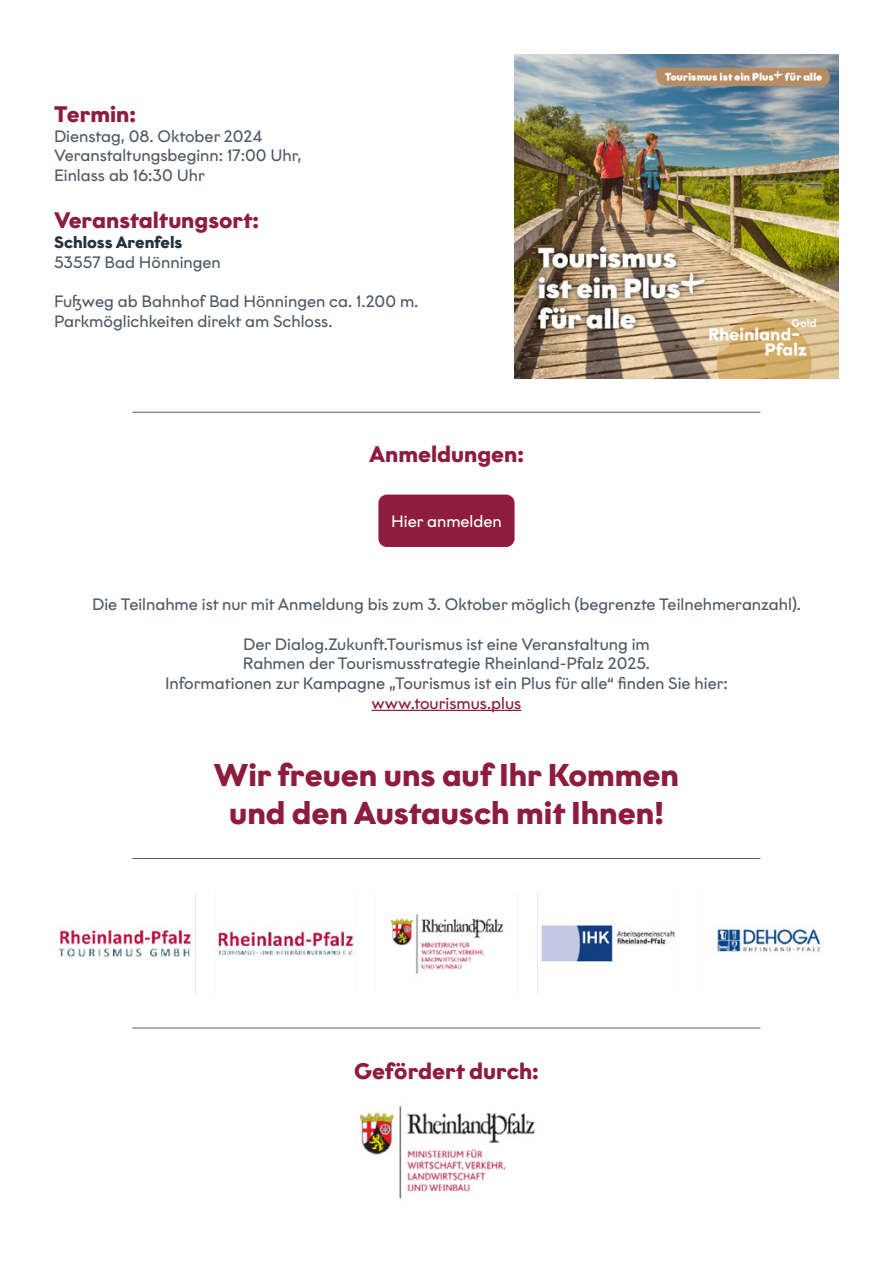
<style>
.page{position:relative;width:893px;height:1263px;background:#fff}
.page>*{position:absolute;margin:0;border:0;box-sizing:border-box;transform-origin:0 0}
.t1{font:700 31.5px/37.8px "Graphit";color:#8e1c3f;text-align:center}
.t2{font:700 22.5px "Graphit";color:#8e1c3f}
.t3{font:16.5px/19.8px "Graphit";color:#4f5b66}
.t4{font:16.5px "Graphit";color:#8e1c3f}
.t5{font:700 16.5px "Graphit";color:#233240}
.t6{font:16.5px "Graphit";color:#fff}
</style>
<div class="page">
<hr style="left:372px;top:710px;width:149px;height:1px;background:#8e1c3f">
<img style="left:514px;top:54px;width:325px;height:324px">
<hr style="left:132px;top:412px;width:628px;height:1px;background:#4f5b66">
<hr style="left:132px;top:1028px;width:628px;height:1px;background:#4f5b66">
<hr style="left:132px;top:858px;width:628px;height:1px;background:#4f5b66">
<div style="left:378px;top:495px;width:137px;height:52px;background:#8e1c3f;border-radius:9px"></div>
<img style="left:58px;top:892px;width:763px;height:102px">
<img style="left:359px;top:1105px;width:176px;height:94px">
<h2 class="t2" style="left:54px;top:100px;width:84px">Termin:</h2>
<p class="t3" style="left:54px;top:126px;width:249px">Dienstag, 08. Oktober 2024<br>Veranstaltungsbeginn: 17:00 Uhr,<br>Einlass ab 16:30 Uhr</p>
<h2 class="t2" style="left:54px;top:206px;width:207px">Veranstaltungsort:</h2>
<p class="t5" style="left:54px;top:232px;width:130px">Schloss Arenfels</p>
<p class="t3" style="left:54px;top:252px;width:168px">53557 Bad Hönningen</p>
<p class="t3" style="left:54px;top:291px;width:366px">Fußweg ab Bahnhof Bad Hönningen ca. 1.200 m.<br>Parkmöglichkeiten direkt am Schloss.</p>
<h2 class="t2" style="left:369px;top:440px;width:156px">Anmeldungen:</h2>
<p class="t6" style="left:391px;top:511px;width:112px">Hier anmelden</p>
<p class="t3" style="left:92px;top:594px;width:710px">Die Teilnahme ist nur mit Anmeldung bis zum 3. Oktober möglich (begrenzte Teilnehmeranzahl).</p>
<p class="t3" style="left:165px;top:634px;width:564px;text-align:center">Der Dialog.Zukunft.Tourismus ist eine Veranstaltung im<br>Rahmen der Tourismusstrategie Rheinland-Pfalz 2025.<br>Informationen zur Kampagne „Tourismus ist ein Plus für alle“ finden Sie hier:</p>
<p class="t4" style="left:372px;top:693px;width:151px">www.tourismus.plus</p>
<h1 class="t1" style="left:214px;top:755px;width:467px">Wir freuen uns auf Ihr Kommen und den Austausch mit Ihnen!</h1>
<h2 class="t2" style="left:354px;top:1057px;width:186px">Gefördert durch:</h2>
</div>
